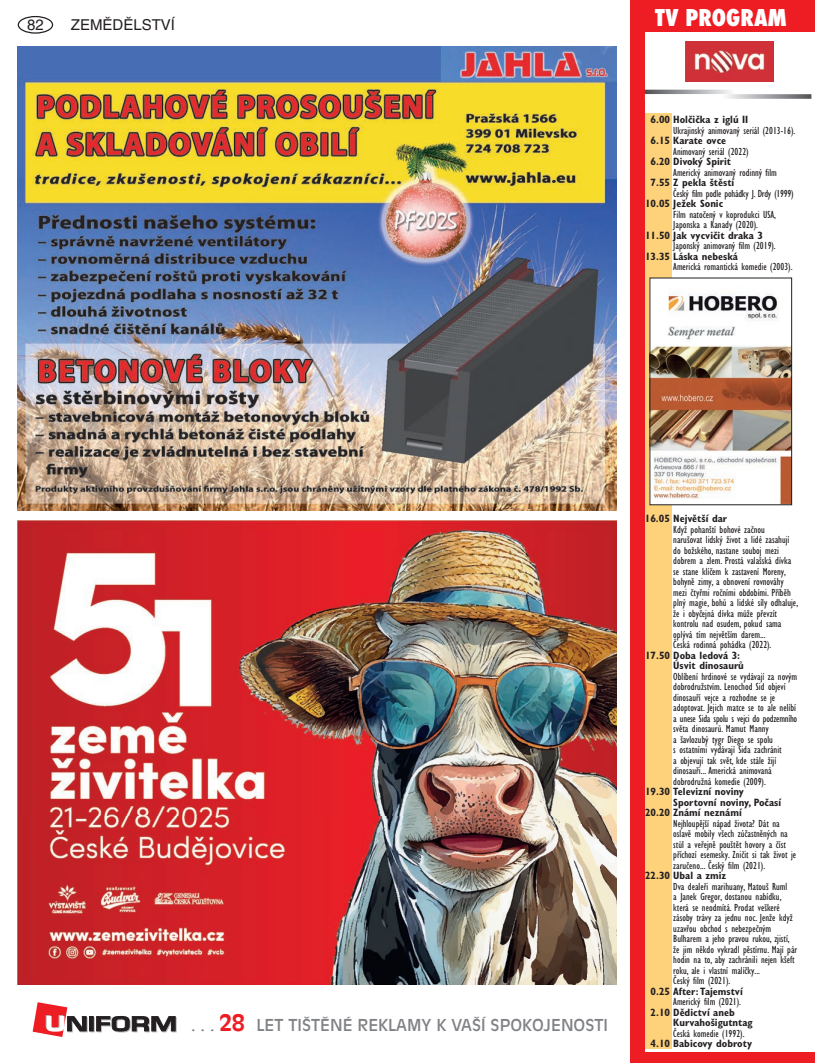
<style>
.page{position:relative;width:815px;height:1063px;background:#fff}
.page>*{position:absolute;margin:0;border:0;box-sizing:border-box;transform-origin:0 0}
.t1{font:800 condensed 22.5px "Futura";color:#fff}
.t2{font:16.25px "Antique Olive CE";color:#808285}
.t3{font:15px "Helvetica CE";color:#231f20}
.t4{font:condensed 10.62px/10.5px "Gill Sans CE";color:#231f20}
.t5{font:700 condensed 10.62px/10.5px "Gill Sans CE";color:#231f20}
.t6{font:condensed 10.62px "Gill Sans CE";letter-spacing:-.02em;color:#231f20}
.s1{font-weight:700;font-size:22.5px;color:#ee1d23}
</style>
<div class="page">
<div style="left:18px;top:16px;width:35px;height:18px;border:1px solid #231f20;border-radius:50%"></div>
<div style="left:90px;top:1017px;width:5px;height:15px;border:1px solid #bcbdc0"></div>
<hr style="left:89px;top:1017px;width:4px;height:14px;background:#231f20">
<div style="left:89px;top:1016px;width:5px;height:15px;border:1px solid #231f20"></div>
<svg style="left:96px;top:1016px;width:81px;height:16px"></svg>
<svg style="left:33px;top:1002px;width:55px;height:35px"></svg>
<div style="left:631px;top:0;width:184px;height:32px;background:#ee1d23"></div>
<div style="left:631px;top:0;width:14px;height:1063px;background:#ee1d23"></div>
<div style="left:631px;top:1052px;width:184px;height:11px;background:#ee1d23"></div>
<div style="left:645px;top:113px;width:26px;height:936px;background:#fed17b"></div>
<svg style="left:645px;top:90px;width:166px;height:9px"></svg>
<svg style="left:685px;top:41px;width:89px;height:41px"></svg>
<img style="left:685px;top:42px;width:88px;height:39px">
<img style="left:652px;top:280px;width:138px;height:223px">
<div style="left:650px;top:278px;width:142px;height:227px;border:1px solid #231f20"></div>
<img style="left:18px;top:46px;width:599px;height:464px">
<img style="left:18px;top:521px;width:599px;height:464px">
<h3 class="t3" style="left:27px;top:16px;width:18px">82</h3>
<h3 class="t3" style="left:71px;top:16px;width:106px">ZEMĚDĚLSTVÍ</h3>
<h1 class="t1" style="left:655px;top:2px;width:133px">TV PROGRAM</h1>
<p class="t5" style="left:651px;top:115px;width:99px">6.00 Holčička z iglú II</p>
<p class="t4" style="left:673px;top:125px;width:124px">Ukrajinský animovaný seriál (2013-16).</p>
<p class="t5" style="left:651px;top:136px;width:77px">6.15 Karate ovce</p>
<p class="t4" style="left:673px;top:146px;width:77px">Animovaný seriál (2022)</p>
<p class="t5" style="left:651px;top:157px;width:82px">6.20 Divoký Spirit</p>
<p class="t4" style="left:673px;top:167px;width:105px">Americký animovaný rodinný film</p>
<p class="t5" style="left:651px;top:178px;width:85px">7.55 Z pekla štěstí</p>
<p class="t6" style="left:673px;top:187px;width:122px">Český film podle pohádky J. Drdy (1999)</p>
<p class="t5" style="left:645px;top:199px;width:80px">10.05 Ježek Sonic</p>
<p class="t4" style="left:673px;top:209px;width:104px">Film natočený v koprodukci USA,<br>Japonska a Kanady (2020).</p>
<p class="t5" style="left:645px;top:230px;width:119px">11.50 Jak vycvičit draka 3</p>
<p class="t4" style="left:673px;top:241px;width:104px">Japonský animovaný film (2019).</p>
<p class="t5" style="left:645px;top:251px;width:94px">13.35 Láska nebeská</p>
<p class="t4" style="left:673px;top:262px;width:121px">Americká romantická komedie (2003).</p>
<h2 class="t2" style="left:191px;top:1016px;width:418px">. . . <span class="s1">28</span> LET TIŠTĚNÉ REKLAMY K VAŠÍ SPOKOJENOSTI</h2>
<p class="t5" style="left:645px;top:514px;width:84px">16.05 Největší dar</p>
<p class="t4" style="left:673px;top:524px;width:127px">Když pohanští bohové začnou<br>narušovat lidský život a lidé zasahují do božského, nastane souboj mezi dobrem a zlem. Prostá valašská dívka se stane klíčem k zastavení Moreny, bohyně zimy, a obnovení rovnováhy mezi čtyřmi ročními obdobími. Příběh plný magie, bohů a lidské síly odhaluje, že i obyčejná dívka může převzít kontrolu nad osudem, pokud sama oplývá tím největším darem...<br>Česká rodinná pohádka (2022).</p>
<p class="t5" style="left:673px;top:650px;width:72px;text-indent:-28px">17.50 Doba ledová 3:<br>Úsvit dinosaurů</p>
<p class="t4" style="left:673px;top:671px;width:126px">Oblíbení hrdinové se vydávají za novým dobrodružstvím. Lenochod Sid objeví dinosauří vejce a rozhodne se je adoptovat. Jejich matce se to ale nelíbí a unese Sida spolu s vejci do podzemního světa dinosaurů. Mamut Manny<br>a šavlozubý tygr Diego se spolu<br>s ostatními vydávají Sida zachránit<br>a objevují tak svět, kde stále žijí dinosauři... Americká animovaná dobrodružná komedie (2009).</p>
<p class="t5" style="left:645px;top:787px;width:100px">19.30 Televizní noviny</p>
<p class="t5" style="left:673px;top:797px;width:109px">Sportovní noviny, Počasí</p>
<p class="t5" style="left:645px;top:808px;width:98px">20.20 Známí neznámí</p>
<p class="t4" style="left:673px;top:818px;width:124px">Nejhloupější nápad života? Dát na oslavě mobily všech zúčastněných na stůl a veřejně pouštět hovory a číst příchozí esemesky. Zničit si tak život je zaručeno... Český film (2021).</p>
<p class="t5" style="left:645px;top:871px;width:83px">22.30 Ubal a zmiz</p>
<p class="t4" style="left:673px;top:881px;width:126px">Dva dealeři marihuany, Matouš Ruml<br>a Janek Gregor, dostanou nabídku, která se neodmítá. Prodat veškeré zásoby trávy za jednu noc. Jenže když uzavřou obchod s nebezpečným Bulharem a jeho pravou rukou, zjistí, že jim někdo vykradl pěstírnu. Mají pár hodin na to, aby zachránili nejen kšeft roku, ale i vlastní malíčky...<br>Český film (2021).</p>
<p class="t5" style="left:651px;top:986px;width:94px">0.25 After: Tajemství</p>
<p class="t4" style="left:673px;top:996px;width:69px">Americký film (2021).</p>
<p class="t5" style="left:673px;top:1007px;width:81px;text-indent:-23px">2.10 Dědictví aneb<br>Kurvahošigutntag</p>
<p class="t4" style="left:673px;top:1028px;width:73px">Česká komedie (1992).</p>
<p class="t5" style="left:651px;top:1038px;width:103px">4.10 Babicovy dobroty</p>
</div>
